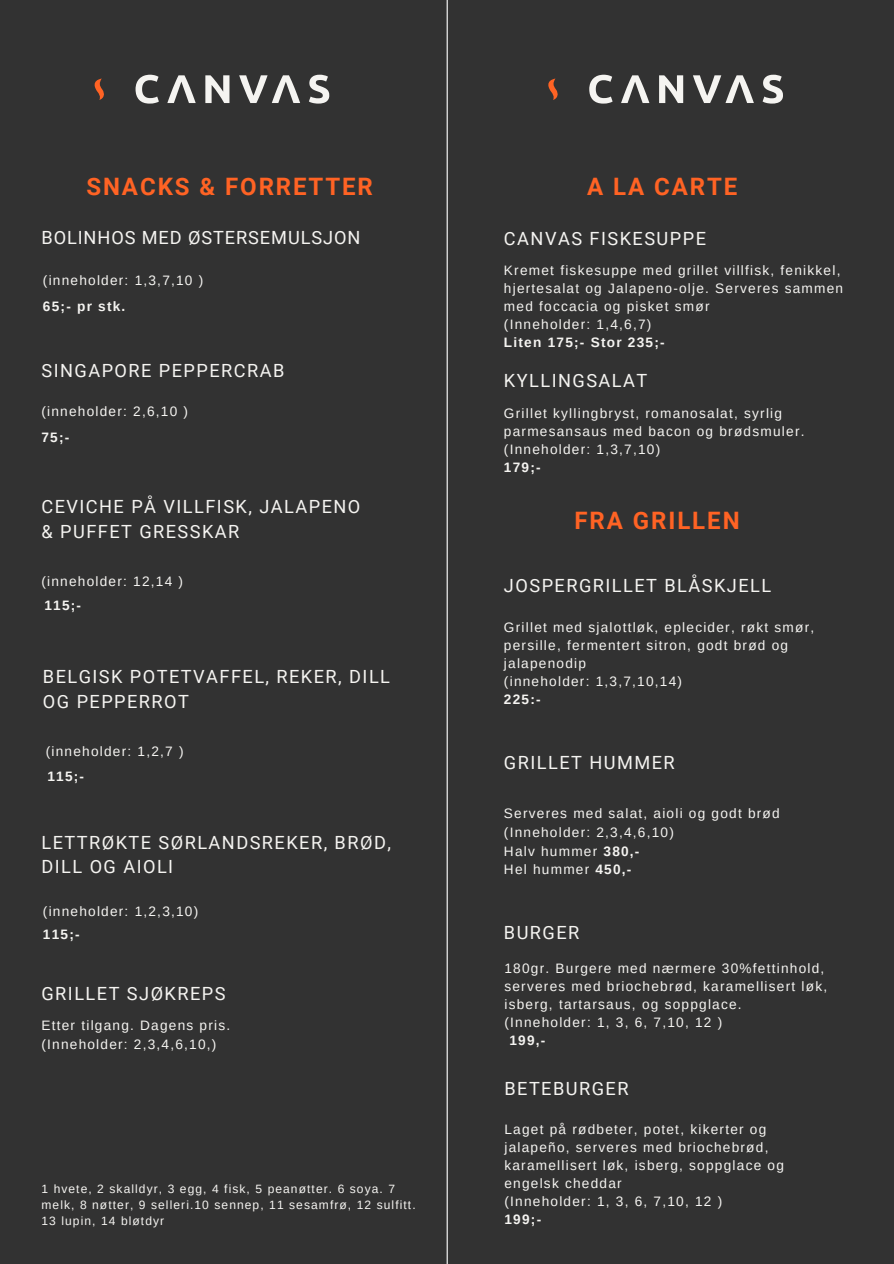
<style>
.page{position:relative;width:894px;height:1264px;background:#fff}
.page>*{position:absolute;margin:0;border:0;box-sizing:border-box;transform-origin:0 0}
.t1{font:700 24px "Roboto";letter-spacing:.08em;color:#ff6324}
.t2{font:18.15px/24.8px "Roboto";letter-spacing:.08em;color:#f5f4f1}
.t3{font:18.15px "Roboto";letter-spacing:.05em;color:#f5f4f1}
.t4{font:13.65px/18px "Arimo";letter-spacing:.09em;color:#f5f4f1}
.t5{font:700 13.65px "Arimo";letter-spacing:.09em;color:#f5f4f1}
.t6{font:12px/16px "Arimo";letter-spacing:.09em;color:#f5f4f1}
.s1{font-weight:700}
</style>
<div class="page">
<div style="left:0;top:0;width:893px;height:1263px;background:#323232"></div>
<svg style="left:94px;top:78px;width:10px;height:22px"></svg>
<svg style="left:135px;top:75px;width:194px;height:29px"></svg>
<hr style="left:446px;top:0;width:1px;height:1263px;background:#fff">
<svg style="left:548px;top:78px;width:10px;height:22px"></svg>
<svg style="left:589px;top:75px;width:193px;height:29px"></svg>
<p class="t1" style="left:86px;top:172px;width:288px">SNACKS &amp; FORRETTER</p>
<p class="t1" style="left:587px;top:172px;width:152px">A LA CARTE</p>
<p class="t3" style="left:41px;top:227px;width:320px">BOLINHOS MED ØSTERSEMULSJON</p>
<p class="t4" style="left:43px;top:271px;width:162px">(inneholder: 1,3,7,10 )</p>
<p class="t5" style="left:43px;top:298px;width:84px">65;- pr stk.</p>
<p class="t2" style="left:41px;top:358px;width:244px">SINGAPORE PEPPERCRAB</p>
<p class="t4" style="left:41px;top:402px;width:148px">(inneholder: 2,6,10 )</p>
<p class="t5" style="left:41px;top:429px;width:29px">75;-</p>
<p class="t2" style="left:504px;top:226px;width:203px">CANVAS FISKESUPPE</p>
<p class="t4" style="left:504px;top:261px;width:340px">Kremet fiskesuppe med grillet villfisk, fenikkel, hjertesalat og Jalapeno-olje. Serveres sammen med foccacia og pisket smør</p>
<p class="t4" style="left:504px;top:315px;width:149px">(Inneholder: 1,4,6,7)</p>
<p class="t5" style="left:504px;top:334px;width:162px">Liten 175;- Stor 235;-</p>
<p class="t2" style="left:504px;top:368px;width:145px">KYLLINGSALAT</p>
<p class="t4" style="left:504px;top:404px;width:302px">Grillet kyllingbryst, romanosalat, syrlig parmesansaus med bacon og brødsmuler.</p>
<p class="t4" style="left:504px;top:440px;width:158px">(Inneholder: 1,3,7,10)</p>
<p class="t5" style="left:504px;top:459px;width:38px">179;-</p>
<p class="t2" style="left:41px;top:494px;width:320px">CEVICHE PÅ VILLFISK, JALAPENO &amp; PUFFET GRESSKAR</p>
<p class="t4" style="left:41px;top:572px;width:143px">(inneholder: 12,14 )</p>
<p class="t5" style="left:44px;top:598px;width:38px">115;-</p>
<p class="t1" style="left:574px;top:507px;width:166px">FRA GRILLEN</p>
<p class="t2" style="left:504px;top:573px;width:269px">JOSPERGRILLET BLÅSKJELL</p>
<p class="t4" style="left:504px;top:618px;width:312px">Grillet med sjalottløk, eplecider, røkt smør, persille, fermentert sitron, godt brød og jalapenodip</p>
<p class="t4" style="left:504px;top:672px;width:180px">(inneholder: 1,3,7,10,14)</p>
<p class="t5" style="left:504px;top:692px;width:38px">225:-</p>
<p class="t2" style="left:43px;top:664px;width:348px">BELGISK POTETVAFFEL, REKER, DILL<br>OG PEPPERROT</p>
<p class="t4" style="left:46px;top:742px;width:139px">(inneholder: 1,2,7 )</p>
<p class="t5" style="left:47px;top:768px;width:38px">115;-</p>
<p class="t2" style="left:504px;top:750px;width:172px">GRILLET HUMMER</p>
<p class="t4" style="left:504px;top:804px;width:277px">Serveres med salat, aioli og godt brød</p>
<p class="t4" style="left:504px;top:823px;width:171px">(Inneholder: 2,3,4,6,10)</p>
<p class="t4" style="left:504px;top:841px;width:137px">Halv hummer <span class="s1">380,-</span></p>
<p class="t4" style="left:504px;top:860px;width:129px">Hel hummer <span class="s1">450,-</span></p>
<p class="t2" style="left:41px;top:830px;width:351px">LETTRØKTE SØRLANDSREKER, BRØD,<br>DILL OG AIOLI</p>
<p class="t4" style="left:43px;top:902px;width:157px">(inneholder: 1,2,3,10)</p>
<p class="t5" style="left:43px;top:926px;width:38px">115;-</p>
<p class="t2" style="left:504px;top:920px;width:77px">BURGER</p>
<p class="t4" style="left:504px;top:959px;width:324px">180gr. Burgere med nærmere 30%fettinhold, serveres med briochebrød, karamellisert løk, isberg, tartarsaus, og soppglace.</p>
<p class="t4" style="left:504px;top:1013px;width:219px">(Inneholder: 1, 3, 6, 7,10, 12 )</p>
<p class="t5" style="left:509px;top:1032px;width:37px">199,-</p>
<p class="t2" style="left:504px;top:1076px;width:125px">BETEBURGER</p>
<p class="t4" style="left:504px;top:1120px;width:281px">Laget på rødbeter, potet, kikerter og jalapeño, serveres med briochebrød, karamellisert løk, isberg, soppglace og engelsk cheddar</p>
<p class="t4" style="left:504px;top:1192px;width:219px">(Inneholder: 1, 3, 6, 7,10, 12 )</p>
<p class="t5" style="left:504px;top:1211px;width:38px">199;-</p>
<p class="t2" style="left:41px;top:981px;width:186px">GRILLET SJØKREPS</p>
<p class="t4" style="left:41px;top:1016px;width:190px">Etter tilgang. Dagens pris.</p>
<p class="t4" style="left:41px;top:1035px;width:176px">(Inneholder: 2,3,4,6,10,)</p>
<p class="t6" style="left:41px;top:1180px;width:375px">1 hvete, 2 skalldyr, 3 egg, 4 fisk, 5 peanøtter. 6 soya. 7 melk, 8 nøtter, 9 selleri.10 sennep, 11 sesamfrø, 12 sulfitt.<br>13 lupin, 14 bløtdyr</p>
</div>
